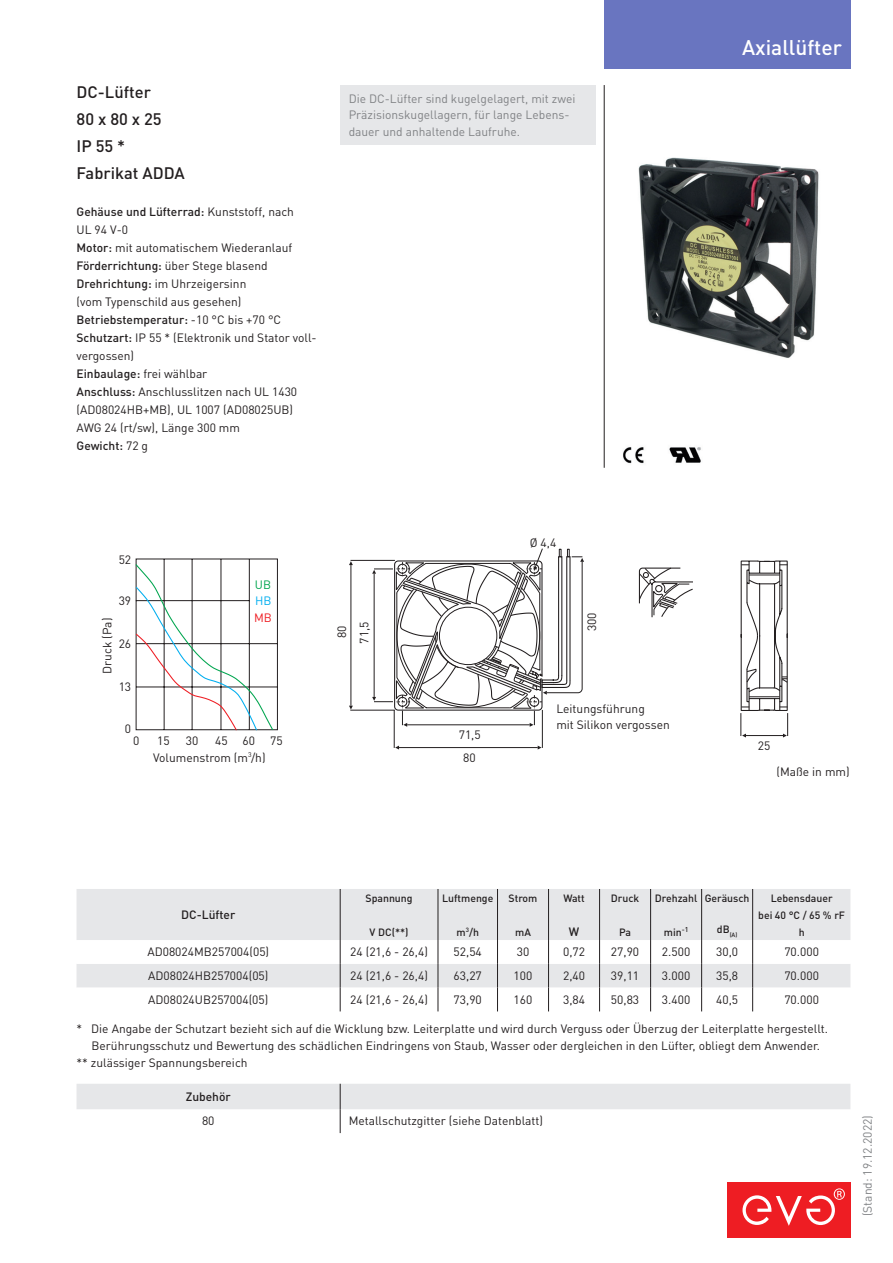
<style>
.page{position:relative;width:893px;height:1263px;background:#fff}
.page>*{position:absolute;margin:0;border:0;box-sizing:border-box;transform-origin:0 0}
.t1{font:500 21px "DINOT";color:#fff}
.t2{font:500 16.5px "DINOT";color:#231f20}
.Attribute{font:12px/18px "DINOT";color:#231f20}
.t3{font:12px "DIN";color:#231f20}
.t4{font:12px/16.5px "DIN";color:#808285}
.Attribute-2{font:500 12px "DINOT";color:#231f20}
.Attribute-3{font:12px "DINOT";color:#808285}
.t5{font:12px "DINOT";color:#00aeef}
.t6{font:12px "DINOT";color:#00a54f}
.t7{font:12px "DINOT";color:#ee1d23}
.t8{font:500 10.5px "DINOT";color:#231f20}
.t9{font:6.75px "DINOT";color:#231f20}
.t10{font:500 6.15px "DINOT";color:#231f20}
.s1{font-weight:500}
.s2{font-weight:400}
</style>
<div class="page">
<div style="left:727px;top:1182px;width:123px;height:55px;background:#ee1d23"></div>
<svg style="left:742px;top:1188px;width:103px;height:38px"></svg>
<svg style="left:740px;top:560px;width:48px;height:177px"></svg>
<svg style="left:638px;top:567px;width:55px;height:51px"></svg>
<hr style="left:394px;top:710px;width:1px;height:38px;background:#231f20">
<hr style="left:542px;top:710px;width:1px;height:38px;background:#231f20">
<hr style="left:399px;top:747px;width:139px;height:1px;background:#231f20">
<hr style="left:350px;top:710px;width:45px;height:1px;background:#231f20">
<hr style="left:350px;top:560px;width:45px;height:1px;background:#231f20">
<hr style="left:351px;top:565px;width:1px;height:141px;background:#231f20">
<svg style="left:349px;top:561px;width:4px;height:4px"></svg>
<svg style="left:372px;top:548px;width:212px;height:179px"></svg>
<svg style="left:135px;top:558px;width:143px;height:173px"></svg>
<img style="left:638px;top:157px;width:181px;height:201px">
<div style="left:604px;top:0;width:246px;height:68px;background:#6975c0"></div>
<div style="left:340px;top:85px;width:255px;height:60px;background:#e6e7e9"></div>
<img style="left:623px;top:447px;width:78px;height:17px">
<div style="left:77px;top:889px;width:773px;height:51px;background:#e6e7e9"></div>
<svg style="left:77px;top:940px;width:773px;height:71px"></svg>
<svg style="left:340px;top:889px;width:1px;height:122px"></svg>
<svg style="left:497px;top:889px;width:1px;height:122px"></svg>
<svg style="left:599px;top:889px;width:1px;height:122px"></svg>
<svg style="left:701px;top:889px;width:1px;height:122px"></svg>
<svg style="left:438px;top:889px;width:1px;height:122px"></svg>
<svg style="left:548px;top:889px;width:1px;height:122px"></svg>
<svg style="left:650px;top:889px;width:1px;height:122px"></svg>
<svg style="left:752px;top:889px;width:1px;height:122px"></svg>
<svg style="left:77px;top:1084px;width:773px;height:49px"></svg>
<hr style="left:604px;top:85px;width:1px;height:383px;background:#231f20">
<p class="t2" style="left:77px;top:80px;width:76px">DC-Lüfter</p>
<p class="t2" style="left:77px;top:107px;width:87px">80 x 80 x 25</p>
<p class="t2" style="left:77px;top:134px;width:50px">IP 55 *</p>
<p class="t2" style="left:77px;top:161px;width:110px">Fabrikat ADDA</p>
<p class="Attribute" style="left:77px;top:202px;width:219px"><span class="s1">Gehäuse und Lüfterrad:</span> Kunststoff, nach<br>UL 94 V-0</p>
<p class="Attribute" style="left:77px;top:238px;width:217px"><span class="s1">Motor:</span> mit automatischem Wiederanlauf</p>
<p class="Attribute" style="left:77px;top:256px;width:193px"><span class="s1">Förderrichtung:</span> über Stege blasend</p>
<p class="Attribute" style="left:77px;top:274px;width:171px"><span class="s1">Drehrichtung:</span> im Uhrzeigersinn (vom Typenschild aus gesehen)</p>
<p class="Attribute-2" style="left:77px;top:312px;width:206px">Betriebstemperatur: <span class="s2">-10 °C bis +70 °C</span></p>
<p class="Attribute" style="left:77px;top:328px;width:242px"><span class="s1">Schutzart:</span> IP 55 * (Elektronik und Stator voll-</p>
<p class="Attribute" style="left:77px;top:346px;width:59px">vergossen)</p>
<p class="Attribute-2" style="left:77px;top:366px;width:132px">Einbaulage: <span class="s2">frei wählbar</span></p>
<p class="Attribute" style="left:77px;top:382px;width:222px"><span class="s1">Anschluss:</span> Anschlusslitzen nach UL 1430 (AD08024HB+MB), UL 1007 (AD08025UB)<br>AWG 24 (rt/sw), Länge 300 mm</p>
<p class="Attribute-2" style="left:77px;top:438px;width:73px">Gewicht: <span class="s2">72 g</span></p>
<p class="t4" style="left:349px;top:90px;width:228px">Die DC-Lüfter sind kugelgelagert, mit zwei<br>Präzisionskugellagern, für lange Lebens&shy;dauer und anhaltende Laufruhe.</p>
<p class="Attribute" style="left:119px;top:552px;width:14px">52</p>
<p class="Attribute" style="left:119px;top:593px;width:14px">39</p>
<p class="Attribute" style="left:99px;top:674px;width:58px;rotate:-90deg">Druck (Pa)</p>
<p class="Attribute" style="left:119px;top:636px;width:14px">26</p>
<p class="Attribute" style="left:119px;top:678px;width:14px">13</p>
<p class="Attribute" style="left:125px;top:720px;width:8px">0</p>
<p class="t6" style="left:255px;top:579px;width:18px">UB</p>
<p class="t5" style="left:255px;top:596px;width:18px">HB</p>
<p class="t7" style="left:254px;top:612px;width:19px">MB</p>
<p class="Attribute" style="left:133px;top:733px;width:8px">0</p>
<p class="Attribute" style="left:157px;top:733px;width:14px">15</p>
<p class="Attribute" style="left:186px;top:733px;width:14px">30</p>
<p class="Attribute" style="left:215px;top:733px;width:69px">45 60 75</p>
<p class="t9" style="left:248px;top:751px;width:5px">3</p>
<p class="Attribute" style="left:153px;top:749px;width:114px">Volumenstrom (m /h)</p>
<p class="Attribute" style="left:334px;top:638px;width:14px;rotate:-90deg">80</p>
<p class="Attribute" style="left:356px;top:644px;width:23px;rotate:-90deg">71,5</p>
<p class="Attribute" style="left:459px;top:724px;width:23px;line-height:22.5px;text-align:center">71,5<br>80</p>
<p class="Attribute" style="left:530px;top:534px;width:28px">Ø 4,4</p>
<p class="Attribute" style="left:584px;top:631px;width:20px;rotate:-90deg">300</p>
<p class="Attribute" style="left:556px;top:702px;width:115px;line-height:15.3px">Leitungsführung<br>mit Silikon vergossen</p>
<p class="t1" style="left:742px;top:33px;width:101px">Axiallüfter</p>
<p class="Attribute" style="left:758px;top:737px;width:14px">25</p>
<p class="Attribute" style="left:776px;top:763px;width:75px">(Maße in mm)</p>
<p class="Attribute-2" style="left:181px;top:906px;width:56px">DC-Lüfter</p>
<p class="t8" style="left:365px;top:890px;width:49px">Spannung</p>
<p class="t8" style="left:442px;top:890px;width:53px">Luftmenge</p>
<p class="t8" style="left:509px;top:890px;width:30px">Strom</p>
<p class="t8" style="left:563px;top:890px;width:23px">Watt</p>
<p class="t8" style="left:611px;top:890px;width:30px">Druck</p>
<p class="t8" style="left:655px;top:890px;width:44px">Drehzahl</p>
<p class="t8" style="left:705px;top:890px;width:46px">Geräusch</p>
<p class="t8" style="left:771px;top:890px;width:63px">Lebensdauer</p>
<p class="t8" style="left:758px;top:907px;width:88px">bei 40 °C / 65 % rF</p>
<p class="t8" style="left:370px;top:924px;width:40px">V DC(**)</p>
<p class="t8" style="left:457px;top:924px;width:24px">m<sup>3</sup>/h</p>
<p class="t8" style="left:515px;top:924px;width:17px">mA</p>
<p class="Attribute-2" style="left:569px;top:923px;width:12px">W</p>
<p class="t8" style="left:619px;top:924px;width:14px">Pa</p>
<p class="t8" style="left:664px;top:925px;width:26px">min<sup>-1</sup></p>
<p class="t10" style="left:717px;top:930px;width:22px"><sup>dB</sup>(A)</p>
<p class="t8" style="left:799px;top:924px;width:7px">h</p>
<p class="t3" style="left:147px;top:944px;width:123px">AD08024MB257004(05)</p>
<p class="t3" style="left:350px;top:944px;width:79px">24 (21,6 - 26,4)</p>
<p class="t3" style="left:454px;top:944px;width:30px">52,54</p>
<p class="t3" style="left:517px;top:944px;width:14px">30</p>
<p class="t3" style="left:563px;top:944px;width:23px">0,72</p>
<p class="t3" style="left:611px;top:944px;width:30px">27,90</p>
<p class="t3" style="left:662px;top:944px;width:30px">2.500</p>
<p class="t3" style="left:716px;top:944px;width:23px">30,0</p>
<p class="t3" style="left:784px;top:944px;width:36px">70.000</p>
<p class="t3" style="left:148px;top:968px;width:122px">AD08024HB257004(05)</p>
<p class="t3" style="left:350px;top:968px;width:79px">24 (21,6 - 26,4)</p>
<p class="t3" style="left:454px;top:968px;width:30px">63,27</p>
<p class="t3" style="left:514px;top:968px;width:20px">100</p>
<p class="t3" style="left:563px;top:968px;width:23px">2,40</p>
<p class="t3" style="left:611px;top:968px;width:30px">39,11</p>
<p class="t3" style="left:662px;top:968px;width:30px">3.000</p>
<p class="t3" style="left:716px;top:968px;width:23px">35,8</p>
<p class="t3" style="left:784px;top:968px;width:36px">70.000</p>
<p class="t3" style="left:148px;top:992px;width:122px">AD08024UB257004(05)</p>
<p class="t3" style="left:350px;top:992px;width:79px">24 (21,6 - 26,4)</p>
<p class="t3" style="left:454px;top:992px;width:30px">73,90</p>
<p class="t3" style="left:514px;top:992px;width:20px">160</p>
<p class="t3" style="left:563px;top:992px;width:23px">3,84</p>
<p class="t3" style="left:611px;top:992px;width:30px">50,83</p>
<p class="t3" style="left:662px;top:992px;width:30px">3.400</p>
<p class="t3" style="left:716px;top:992px;width:23px">40,5</p>
<p class="t3" style="left:784px;top:992px;width:36px">70.000</p>
<p class="Attribute" style="left:77px;top:1019px;width:753px">* Die Angabe der Schutzart bezieht sich auf die Wicklung bzw. Leiterplatte und wird durch Verguss oder Überzug der Leiterplatte hergestellt.</p>
<p class="Attribute" style="left:91px;top:1036px;width:730px">Berührungsschutz und Bewertung des schädlichen Eindringens von Staub, Wasser oder dergleichen in den Lüfter, obliegt dem Anwender.</p>
<p class="Attribute" style="left:77px;top:1053px;width:173px">** zulässiger Spannungsbereich</p>
<p class="Attribute-2" style="left:186px;top:1088px;width:47px">Zubehör</p>
<p class="t3" style="left:202px;top:1113px;width:14px">80</p>
<p class="t3" style="left:349px;top:1113px;width:196px">Metallschutzgitter (siehe Datenblatt)</p>
<p class="Attribute-3" style="left:859px;top:1216px;width:102px;rotate:-90deg">(Stand: 19.12.2022)</p>
</div>
